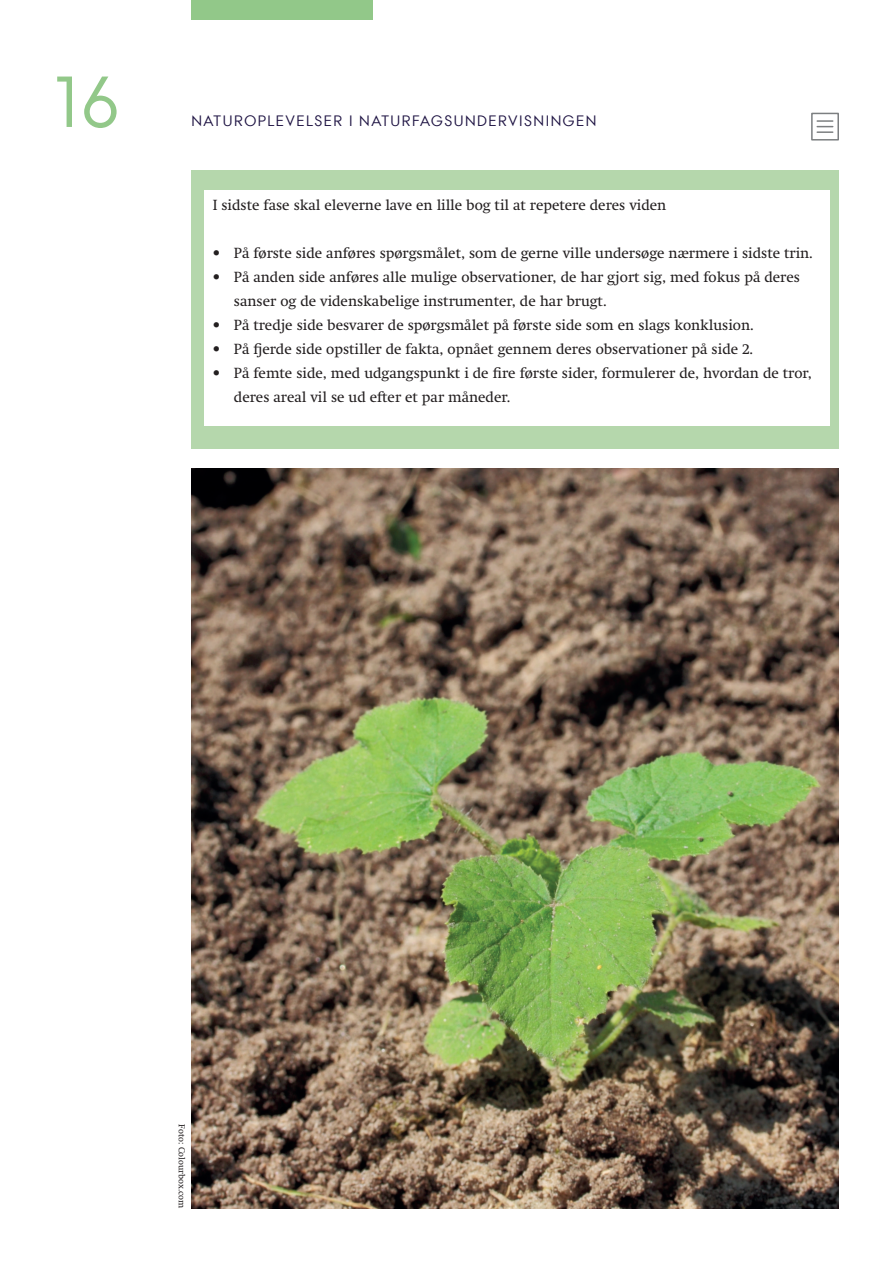
<style>
.page{position:relative;width:893px;height:1263px;background:#fff}
.page>*{position:absolute;margin:0;border:0;box-sizing:border-box;transform-origin:0 0}
.t1{font:72px "AU Passata";color:#92c889}
.t2{font:15px/24px "Swift Neue LT Pro";color:#231f20}
.t3{font:15px "AU Passata";letter-spacing:.1em;color:#1c1141}
.t4{font:9px "Swift Neue LT Pro";color:#231f20}
</style>
<div class="page">
<div style="left:811px;top:113px;width:28px;height:28px;border:2px solid #7c7f81"></div>
<svg style="left:817px;top:120px;width:16px;height:13px"></svg>
<div style="left:191px;top:0;width:182px;height:20px;background:#92c889"></div>
<div style="left:191px;top:170px;width:648px;height:279px;background:#b5d7ac"></div>
<div style="left:204px;top:190px;width:625px;height:235px;background:#fff"></div>
<img style="left:191px;top:468px;width:648px;height:741px">
<h1 class="t1" style="left:47px;top:60px;width:75px">16</h1>
<p class="t3" style="left:191px;top:112px;width:407px">NATUROPLEVELSER I NATURFAGSUNDERVISNINGEN</p>
<p class="t2" style="left:213px;top:193px;width:455px">I sidste fase skal eleverne lave en lille bog til at repetere deres viden</p>
<p class="t2" style="left:213px;top:241px;width:602px">• På første side anføres spørgsmålet, som de gerne ville undersøge nærmere i sidste trin.</p>
<p class="t2" style="left:234px;top:265px;width:567px;text-indent:-21px">• På anden side anføres alle mulige observationer, de har gjort sig, med fokus på deres sanser og de videnskabelige instrumenter, de har brugt.</p>
<p class="t2" style="left:213px;top:313px;width:543px">• På tredje side besvarer de spørgsmålet på første side som en slags konklusion.</p>
<p class="t2" style="left:213px;top:337px;width:542px">• På fjerde side opstiller de fakta, opnået gennem deres observationer på side 2.</p>
<p class="t2" style="left:234px;top:361px;width:579px;text-indent:-21px">• På femte side, med udgangspunkt i de fire første sider, formulerer de, hvordan de tror, deres areal vil se ud efter et par måneder.</p>
<p class="t4" style="left:187px;top:1124px;width:85px;rotate:90deg">Foto: Colourbox.com</p>
</div>
